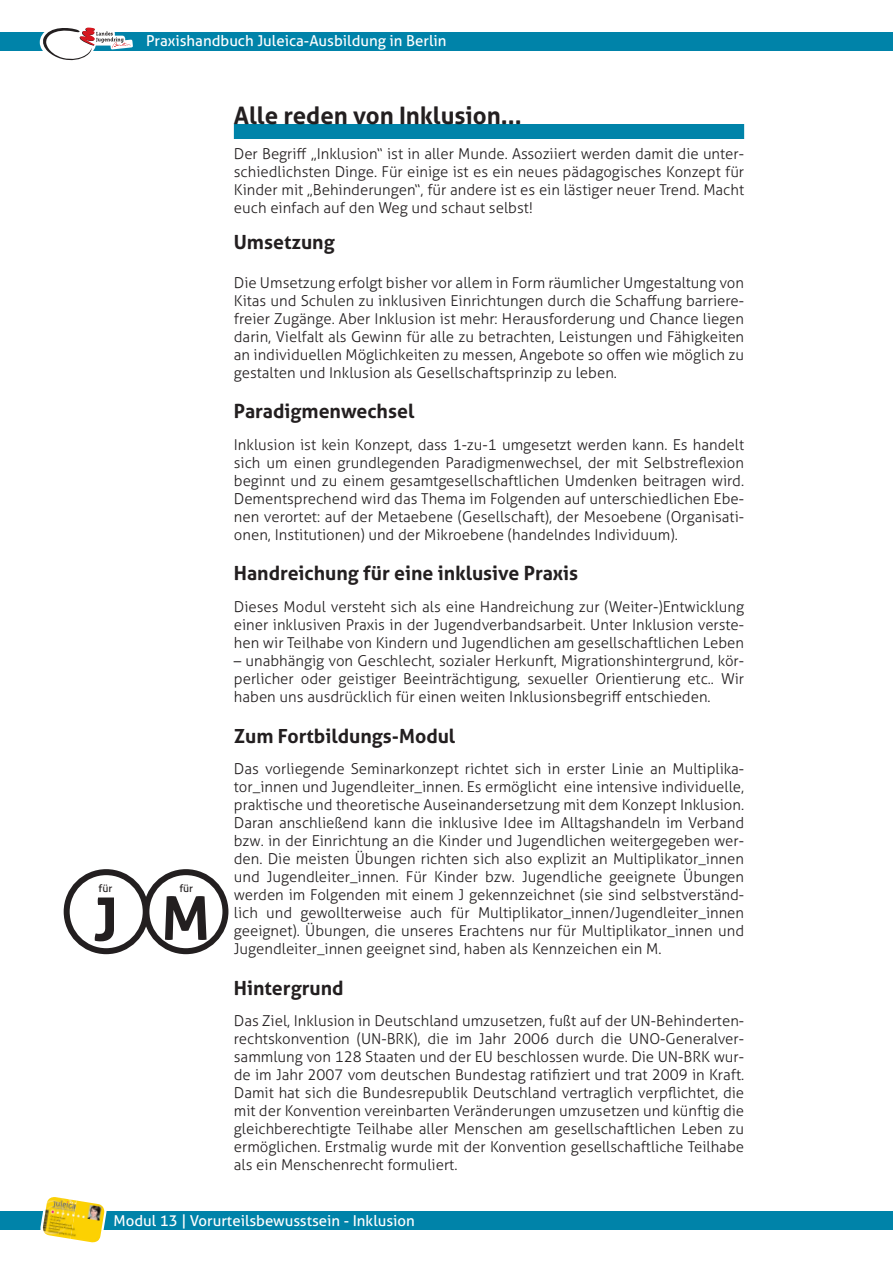
<style>
.page{position:relative;width:893px;height:1263px;background:#fff}
.page>*{position:absolute;margin:0;border:0;box-sizing:border-box;transform-origin:0 0}
.t1{font:700 60px "Aller";color:#231f20}
.t2{font:700 24px "Aller";color:#231f20}
.t3{font:700 19.5px "Aller";color:#231f20}
.t4{font:300 15px/18px "Aller";color:#231f20;text-align:justify}
.t5{font:15px "Aller";color:#fff}
.t6{font:10.5px "Aller";color:#231f20}
</style>
<div class="page">
<div style="left:0;top:32px;width:893px;height:19px;background:#0083a9"></div>
<div style="left:0;top:1211px;width:893px;height:18px;background:#0083a9"></div>
<svg style="left:39px;top:1210px;width:69px;height:20px"></svg>
<img style="left:43px;top:1197px;width:30px;height:42px">
<img style="left:70px;top:1200px;width:34px;height:43px">
<svg style="left:42px;top:27px;width:91px;height:34px"></svg>
<div style="left:234px;top:124px;width:510px;height:15px;background:#0083a9"></div>
<div style="left:143px;top:869px;width:85px;height:85px;border:6px solid #231f20;border-radius:50%"></div>
<div style="left:64px;top:869px;width:85px;height:85px;border:6px solid #231f20;border-radius:50%"></div>
<p class="t6" style="left:99px;top:882px;width:15px">für</p>
<h1 class="t1" style="left:93px;top:882px;width:26px">J</h1>
<p class="t5" style="left:146px;top:32px;width:302px">Praxishandbuch Juleica-Ausbildung in Berlin</p>
<p class="t6" style="left:179px;top:882px;width:15px">für</p>
<h1 class="t1" style="left:161px;top:881px;width:51px">M</h1>
<h2 class="t2" style="left:234px;top:101px;width:289px">Alle reden von Inklusion...</h2>
<p class="t4" style="left:234px;top:145px;width:512px">Der Begriff „Inklusion“ ist in aller Munde. Assoziiert werden damit die unter&shy;schiedlichsten Dinge. Für einige ist es ein neues pädagogisches Konzept für Kinder mit „Behinderungen“, für andere ist es ein lästiger neuer Trend. Macht euch einfach auf den Weg und schaut selbst!</p>
<h3 class="t3" style="left:234px;top:230px;width:102px">Umsetzung</h3>
<p class="t4" style="left:234px;top:274px;width:512px">Die Umsetzung erfolgt bisher vor allem in Form räumlicher Umgestaltung von Kitas und Schulen zu inklusiven Einrichtungen durch die Schaffung barriere&shy;freier Zugänge. Aber Inklusion ist mehr: Herausforderung und Chance liegen darin, Vielfalt als Gewinn für alle zu betrachten, Leistungen und Fähigkeiten an individuellen Möglichkeiten zu messen, Angebote so offen wie möglich zu gestalten und Inklusion als Gesellschaftsprinzip zu leben.</p>
<h3 class="t3" style="left:234px;top:399px;width:182px">Paradigmenwechsel</h3>
<p class="t4" style="left:234px;top:436px;width:512px">Inklusion ist kein Konzept, dass 1-zu-1 umgesetzt werden kann. Es handelt sich um einen grundlegenden Paradigmenwechsel, der mit Selbstreflexion beginnt und zu einem gesamtgesellschaftlichen Umdenken beitragen wird.<br>Dementsprechend wird das Thema im Folgenden auf unterschiedlichen Ebe&shy;nen verortet: auf der Metaebene (Gesellschaft), der Mesoebene (Organisati&shy;onen, Institutionen) und der Mikroebene (handelndes Individuum).</p>
<h3 class="t3" style="left:234px;top:561px;width:346px">Handreichung für eine inklusive Praxis</h3>
<p class="t4" style="left:234px;top:598px;width:512px">Dieses Modul versteht sich als eine Handreichung zur (Weiter-)Entwicklung einer inklusiven Praxis in der Jugendverbandsarbeit. Unter Inklusion verste&shy;hen wir Teilhabe von Kindern und Jugendlichen am gesellschaftlichen Leben</p>
<p class="t4" style="left:234px;top:652px;width:512px">– unabhängig von Geschlecht, sozialer Herkunft, Migrationshintergrund, kör&shy;perlicher oder geistiger Beeinträchtigung, sexueller Orientierung etc.. Wir haben uns ausdrücklich für einen weiten Inklusionsbegriff entschieden.</p>
<h3 class="t3" style="left:234px;top:723px;width:223px">Zum Fortbildungs-Modul</h3>
<p class="t4" style="left:234px;top:760px;width:512px">Das vorliegende Seminarkonzept richtet sich in erster Linie an Multiplika&shy;tor_innen und Jugendleiter_innen. Es ermöglicht eine intensive individuelle, praktische und theoretische Auseinander setzung mit dem Konzept Inklusion.<br>Daran anschließend kann die inklusive Idee im Alltagshandeln im Verband bzw. in der Einrichtung an die Kinder und Jugendlichen weiter gegeben wer&shy;den. Die meisten Übungen richten sich also explizit an Multiplikator_innen und Jugendleiter_innen. Für Kinder bzw. Jugendliche geeignete Übungen werden im Folgenden mit einem J gekennzeichnet (sie sind selbstverständ&shy;lich und gewollter weise auch für Multiplikator_innen/Jugendleiter_innen geeignet). Übungen, die unseres Erachtens nur für Multiplikator_innen und Jugendleiter_innen geeignet sind, haben als Kennzeichen ein M.</p>
<h3 class="t3" style="left:234px;top:975px;width:111px">Hintergrund</h3>
<p class="t4" style="left:234px;top:1012px;width:512px">Das Ziel, Inklusion in Deutschland umzusetzen, fußt auf der UN-Behinderten&shy;rechtskonvention (UN-BRK), die im Jahr 2006 durch die UNO-Generalver&shy;sammlung von 128 Staaten und der EU beschlossen wurde. Die UN-BRK wur&shy;de im Jahr 2007 vom deutschen Bundestag ratifiziert und trat 2009 in Kraft.<br>Damit hat sich die Bundesrepublik Deutschland vertraglich verpflichtet, die mit der Konvention vereinbarten Veränderungen umzusetzen und künftig die gleichberechtigte Teilhabe aller Menschen am gesellschaftlichen Leben zu ermöglichen. Erstmalig wurde mit der Konvention gesellschaftliche Teilhabe als ein Menschenrecht formuliert.</p>
<p class="t5" style="left:114px;top:1211px;width:303px">Modul 13 | Vorurteilsbewusstsein - Inklusion</p>
</div>
